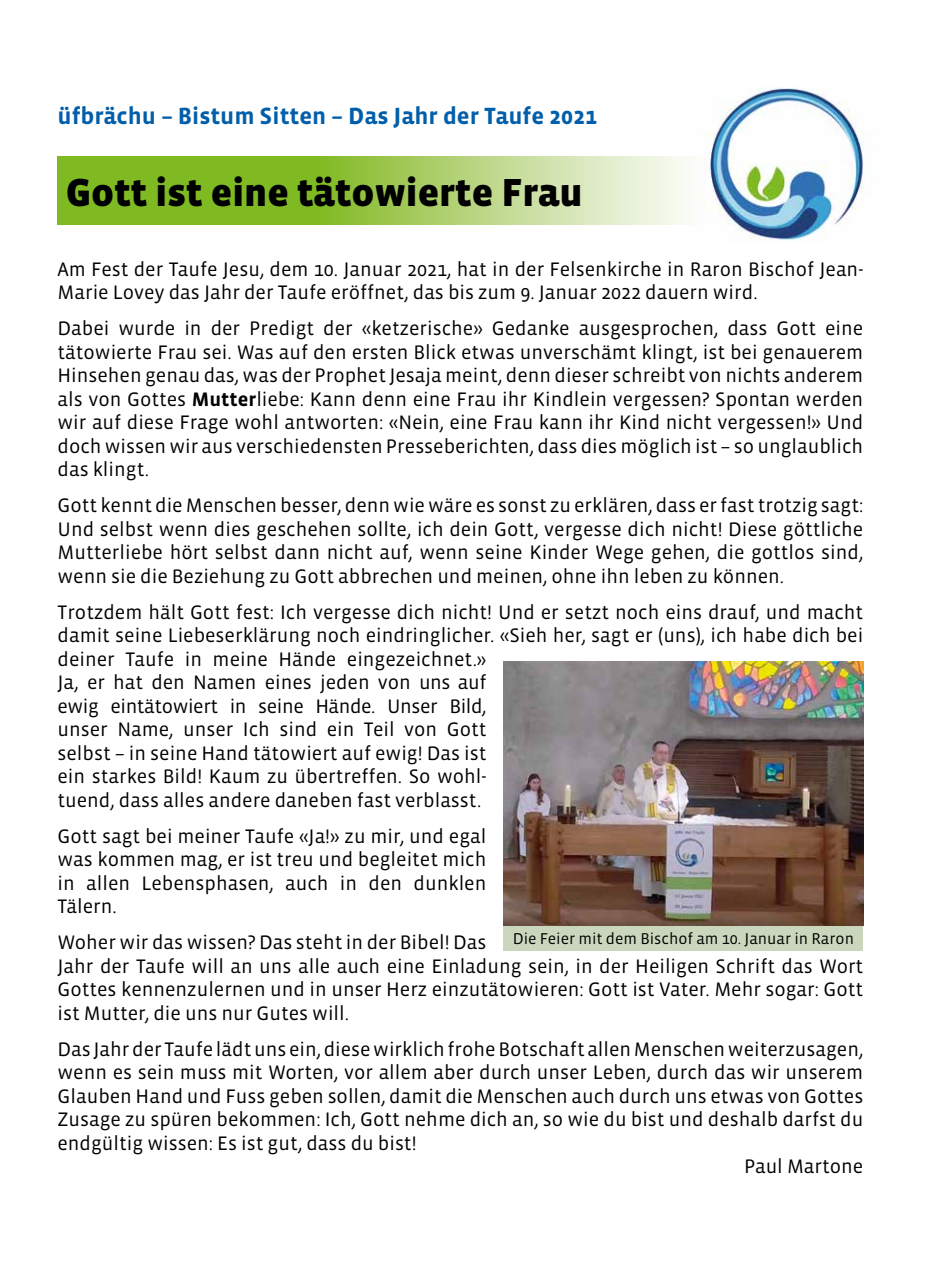
<style>
.page{position:relative;width:942px;height:1276px;background:#fff}
.page>*{position:absolute;margin:0;border:0;box-sizing:border-box;transform-origin:0 0}
.t1{font:900 40px "Vista Sans";color:#000}
.t2{font:700 24px "Vista Sans";color:#005eaa}
.t3{font:20px/23.4px "Vista Sans";color:#000}
.t4{font:16px "Vista Sans";color:#000}
.s1{font-weight:700}
</style>
<div class="page">
<svg style="left:57px;top:157px;width:631px;height:68px;background:#a5cc63"></svg>
<img style="left:688px;top:88px;width:176px;height:153px">
<img style="left:503px;top:661px;width:360px;height:264px">
<div style="left:503px;top:925px;width:360px;height:25px;background:#cbd7bc"></div>
<p class="t2" style="left:57px;top:104px;width:541px">üfbrächu – Bistum Sitten – Das Jahr der Taufe 2021</p>
<h1 class="t1" style="left:66px;top:172px;width:518px">Gott ist eine tätowierte Frau</h1>
<p class="t3" style="left:57px;top:258px;width:807px">Am Fest der Taufe Jesu, dem 10. Januar 2021, hat in der Felsenkirche in Raron Bischof Jean-<br>Marie Lovey das Jahr der Taufe eröffnet, das bis zum 9. Januar 2022 dauern wird.</p>
<p class="t3" style="left:57px;top:317px;width:807px;text-align:justify">Dabei wurde in der Predigt der «ketzerische» Gedanke ausgesprochen, dass Gott eine tätowierte Frau sei. Was auf den ersten Blick etwas unverschämt klingt, ist bei genauerem Hinsehen genau das, was der Prophet Jesaja meint, denn dieser schreibt von nichts anderem als von Gottes <span class="s1">Mutter</span>liebe: Kann denn eine Frau ihr Kindlein vergessen? Spontan werden wir auf diese Frage wohl antworten: «Nein, eine Frau kann ihr Kind nicht vergessen!» Und doch wissen wir aus verschiedensten Presseberichten, dass dies möglich ist – so unglaublich das klingt.</p>
<p class="t3" style="left:57px;top:494px;width:807px;text-align:justify">Gott kennt die Menschen besser, denn wie wäre es sonst zu erklären, dass er fast trotzig sagt:<br>Und selbst wenn dies geschehen sollte, ich dein Gott, vergesse dich nicht! Diese göttliche Mutterliebe hört selbst dann nicht auf, wenn seine Kinder Wege gehen, die gottlos sind, wenn sie die Beziehung zu Gott abbrechen und meinen, ohne ihn leben zu können.</p>
<p class="t3" style="left:57px;top:601px;width:807px">Trotzdem hält Gott fest: Ich vergesse dich nicht! Und er setzt noch eins drauf, und macht damit seine Liebeserklärung noch eindringlicher. «Sieh her, sagt er (uns), ich habe dich bei deiner Taufe in meine Hände eingezeichnet.»<br>Ja, er hat den Namen eines jeden von uns auf<br>ewig eintätowiert in seine Hände. Unser Bild,<br>unser Name, unser Ich sind ein Teil von Gott<br>selbst – in seine Hand tätowiert auf ewig! Das ist<br>ein starkes Bild! Kaum zu übertreffen. So wohl-<br>tuend, dass alles andere daneben fast verblasst.</p>
<p class="t3" style="left:57px;top:825px;width:430px;text-align:justify">Gott sagt bei meiner Taufe «Ja!» zu mir, und egal was kommen mag, er ist treu und begleitet mich in allen Lebensphasen, auch in den dunklen Tälern.</p>
<p class="t3" style="left:57px;top:931px;width:807px">Woher wir das wissen? Das steht in der Bibel! Das<br>Jahr der Taufe will an uns alle auch eine Einladung sein, in der Heiligen Schrift das Wort Gottes kennenzulernen und in unser Herz einzutätowieren: Gott ist Vater. Mehr sogar: Gott ist Mutter, die uns nur Gutes will.</p>
<p class="t3" style="left:57px;top:1038px;width:807px">Das Jahr der Taufe lädt uns ein, diese wirklich frohe Botschaft allen Menschen weiterzusagen,</p>
<p class="t3" style="left:57px;top:1061px;width:807px">wenn es sein muss mit Worten, vor allem aber durch unser Leben, durch das wir unserem</p>
<p class="t3" style="left:57px;top:1085px;width:807px">Glauben Hand und Fuss geben sollen, damit die Menschen auch durch uns etwas von Gottes</p>
<p class="t3" style="left:57px;top:1108px;width:807px">Zusage zu spüren bekommen: Ich, Gott nehme dich an, so wie du bist und deshalb darfst du</p>
<p class="t3" style="left:57px;top:1132px;width:360px">endgültig wissen: Es ist gut, dass du bist!</p>
<p class="t3" style="left:743px;top:1155px;width:121px">Paul Martone</p>
<p class="t4" style="left:512px;top:931px;width:342px">Die Feier mit dem Bischof am 10. Januar in Raron</p>
</div>
